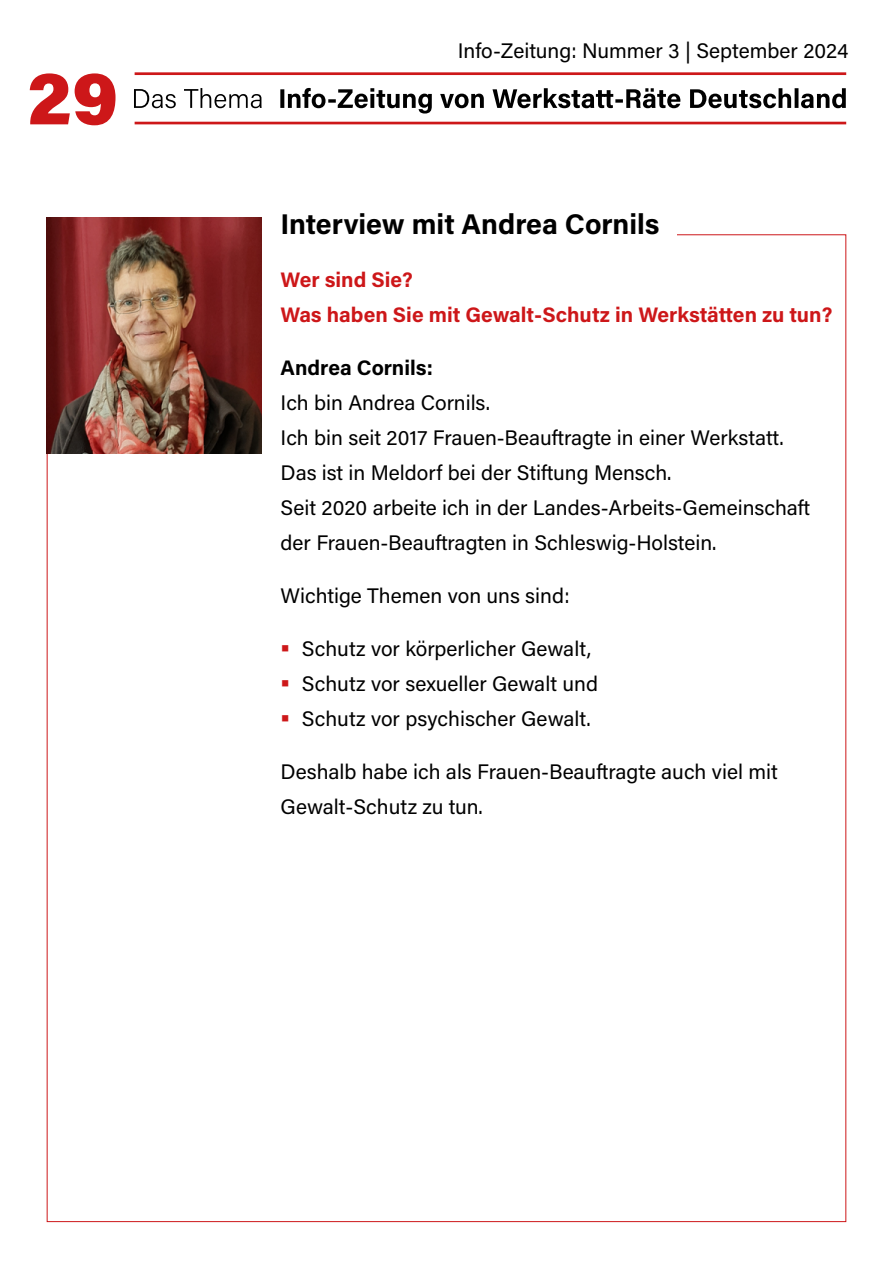
<style>
.page{position:relative;width:893px;height:1263px;background:#fff}
.page>*{position:absolute;margin:0;border:0;box-sizing:border-box;transform-origin:0 0}
.t1{font:900 75.75px "Acumin Pro";color:#cd1719}
.Head_1{font:700 28.5px "Acumin Pro";color:#000}
.Fließ_p1{font:21px/35.1px "Acumin Pro";color:#000}
.Aufzählung{font:21px "Acumin Pro";color:#000}
.Fließ_p1-2{font:700 21px/35.1px "Acumin Pro";color:#cd1719}
.s1{font-weight:700}
</style>
<div class="page">
<svg style="left:134px;top:88px;width:712px;height:26px"></svg>
<hr style="left:135px;top:122px;width:711px;height:2px;background:#cd1719">
<hr style="left:135px;top:72px;width:711px;height:3px;background:#cd1719">
<img style="left:47px;top:218px;width:215px;height:235px">
<h1 class="t1" style="left:27px;top:44px;width:93px">29</h1>
<p class="Fließ_p1" style="left:458px;top:32px;width:392px">Info-Zeitung: Nummer 3 | September 2024</p>
<h1 class="Head_1" style="left:281px;top:204px;width:380px">Interview mit Andrea Cornils</h1>
<p class="Fließ_p1-2" style="left:281px;top:261px;width:553px">Wer sind Sie?<br>Was haben Sie mit Gewalt-Schutz in Werkstätten zu tun?</p>
<p class="Fließ_p1" style="left:281px;top:349px;width:531px"><span class="s1">Andrea Cornils:<br></span>Ich bin Andrea Cornils.<br>Ich bin seit 2017 Frauen-Beauftragte in einer Werkstatt.<br>Das ist in Meldorf bei der Stiftung Mensch.<br>Seit 2020 arbeite ich in der Landes-Arbeits-Gemeinschaft der Frauen-Beauftragten in Schleswig-Holstein.</p>
<p class="Fließ_p1" style="left:281px;top:577px;width:291px">Wichtige Themen von uns sind:</p>
<p class="Aufzählung" style="left:302px;top:634px;width:291px">Schutz vor körperlicher Gewalt,</p>
<p class="Aufzählung" style="left:302px;top:669px;width:298px">Schutz vor sexueller Gewalt und</p>
<p class="Aufzählung" style="left:302px;top:704px;width:290px">Schutz vor psychischer Gewalt.</p>
<p class="Fließ_p1" style="left:281px;top:753px;width:499px">Deshalb habe ich als Frauen-Beauftragte auch viel mit<br>Gewalt-Schutz zu tun.</p>
</div>
